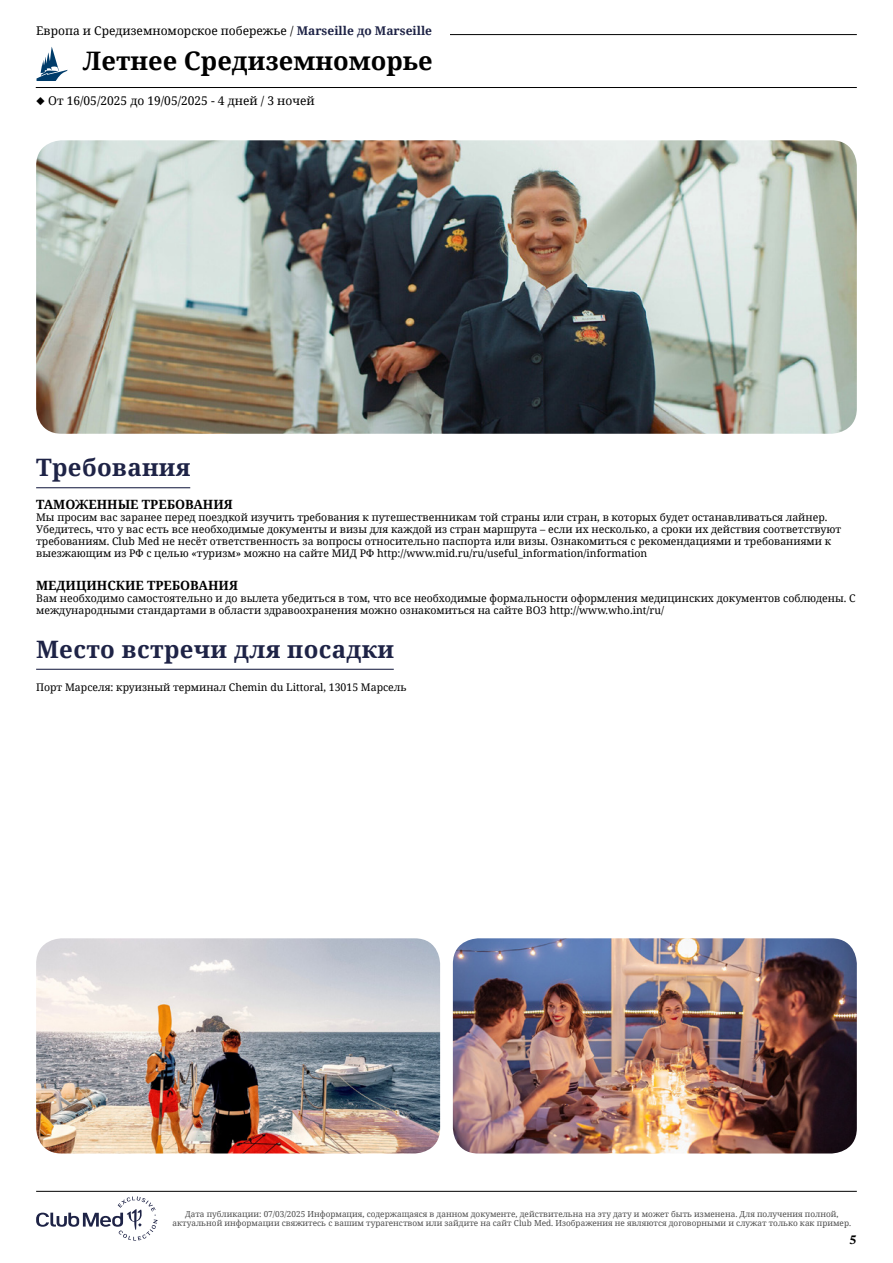
<style>
.page{position:relative;width:893px;height:1263px;background:#fff}
.page>*{position:absolute;margin:0;border:0;box-sizing:border-box;transform-origin:0 0}
.t1{font:700 25.5px "Noto Serif";color:#000}
.t2{font:700 24px "Noto Serif";letter-spacing:.015em;color:#1e2346}
.t3{font:700 12.75px "Noto Serif";color:#000}
.t4{font:700 12.6px "Newsreader 24 pt";color:#000}
.t5{font:12px "Noto Serif";color:#000}
.t6{font:10.5px/12px "Noto Serif";color:#000}
.t7{font:8.25px/9px "Noto Serif";color:#4d4d4d;text-align:center}
.s1{font-weight:700;color:#1e2346}
</style>
<div class="page">
<hr style="left:107px;top:34px;width:750px;height:1px;background:#000">
<hr style="left:36px;top:87px;width:821px;height:1px;background:#000">
<svg style="left:36px;top:47px;width:32px;height:34px"></svg>
<div style="left:36px;top:26px;width:413px;height:17px;background:#fff"></div>
<hr style="left:36px;top:487px;width:154px;height:1px;background:#1e2346">
<hr style="left:36px;top:669px;width:358px;height:1px;background:#1e2346">
<img style="left:36px;top:140px;width:821px;height:294px">
<img style="left:36px;top:938px;width:404px;height:215px">
<img style="left:453px;top:938px;width:404px;height:215px">
<svg style="left:36px;top:1196px;width:122px;height:44px"></svg>
<hr style="left:36px;top:1191px;width:821px;height:1px;background:#000">
<p class="t5" style="left:36px;top:22px;width:397px">Европа и Средиземноморское побережье / <span class="s1">Marseille до Marseille</span></p>
<h1 class="t1" style="left:83px;top:43px;width:351px">Летнее Средиземноморье</h1>
<p class="t5" style="left:36px;top:93px;width:280px">◆ От 16/05/2025 до 19/05/2025 - 4 дней / 3 ночей</p>
<h2 class="t2" style="left:36px;top:451px;width:156px">Требования</h2>
<p class="t3" style="left:36px;top:496px;width:198px">ТАМОЖЕННЫЕ ТРЕБОВАНИЯ</p>
<p class="t6" style="left:36px;top:511px;width:807px">Мы просим вас заранее перед поездкой изучить требования к путешественникам той страны или стран, в которых будет останавливаться лайнер.<br>Убедитесь, что у вас есть все необходимые документы и визы для каждой из стран маршрута – если их несколько, а сроки их действия соответствуют требованиям. Club Med не несёт ответственность за вопросы относительно паспорта или визы. Ознакомиться с рекомендациями и требованиями к выезжающим из РФ с целью «туризм» можно на сайте МИД РФ http://www.mid.ru/ru/useful_information/information</p>
<p class="t3" style="left:36px;top:577px;width:203px">МЕДИЦИНСКИЕ ТРЕБОВАНИЯ</p>
<p class="t6" style="left:36px;top:592px;width:821px">Вам необходимо самостоятельно и до вылета убедиться в том, что все необходимые формальности оформления медицинских документов соблюдены. С международными стандартами в области здравоохранения можно ознакомиться на сайте ВОЗ http://www.who.int/ru/</p>
<h2 class="t2" style="left:36px;top:632px;width:359px">Место встречи для посадки</h2>
<p class="t6" style="left:36px;top:681px;width:372px">Порт Марселя: круизный терминал Chemin du Littoral, 13015 Марсель</p>
<p class="t7" style="left:173px;top:1209px;width:680px">Дата публикации: 07/03/2025 Информация, содержащаяся в данном документе, действительна на эту дату и может быть изменена. Для получения полной, актуальной информации свяжитесь с вашим турагенством или зайдите на сайт Club Med. Изображения не являются договорными и служат только как пример.</p>
<p class="t4" style="left:849px;top:1230px;width:9px">5</p>
</div>
